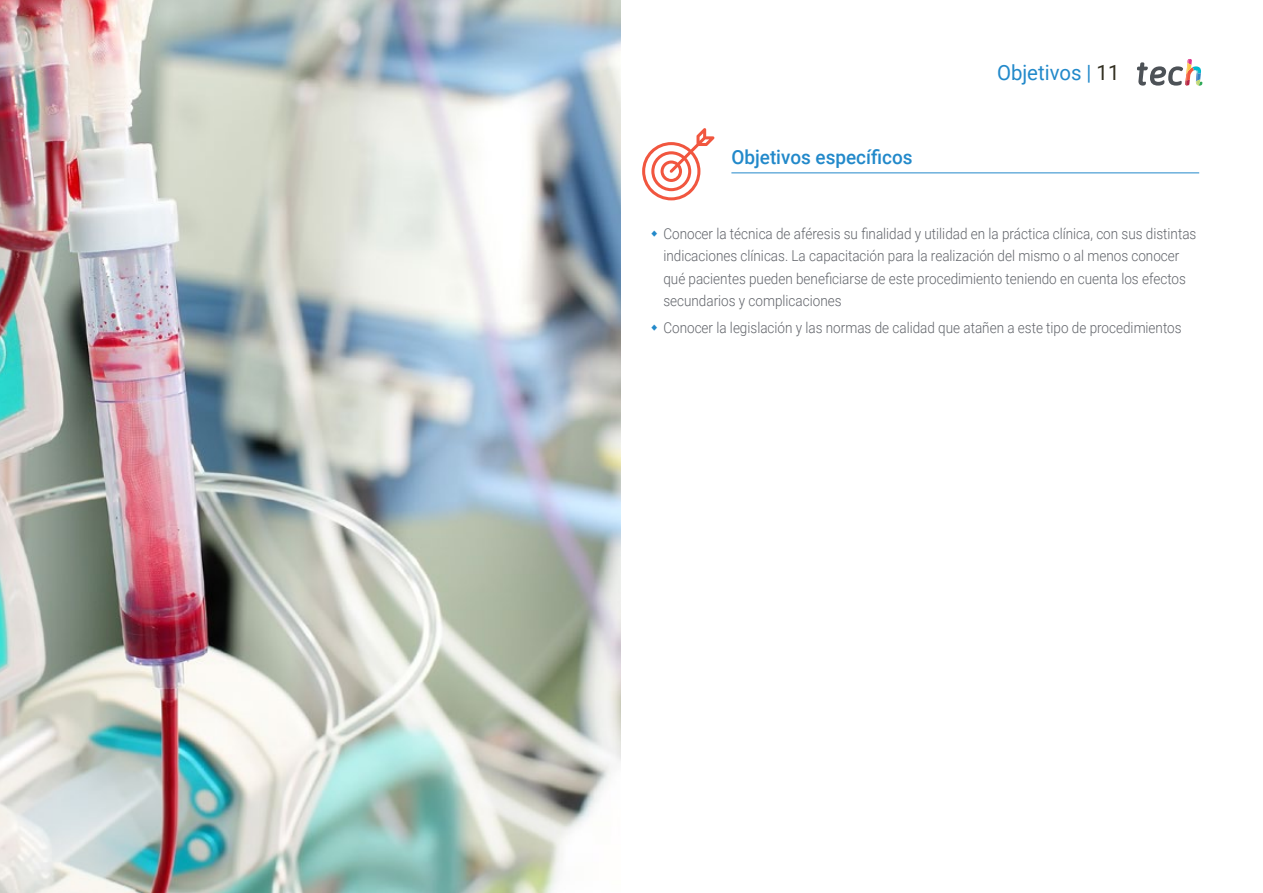
<style>
.page{position:relative;width:1263px;height:893px;background:#fff}
.page>*{position:absolute;margin:0;border:0;box-sizing:border-box;transform-origin:0 0}
.t1{font:21px "Roboto";color:#2289ca}
.t2{font:500 19.5px "Roboto";color:#2289ca}
.t3{font:300 15px/22.5px "Roboto";color:#61646a;scale:.9 1}
.s1{color:#312e20}
</style>
<div class="page">
<img style="left:0;top:0;width:621px;height:893px">
<svg style="left:1137px;top:59px;width:65px;height:27px"></svg>
<hr style="left:731px;top:172px;width:468px;height:1px;background:#2289ca">
<svg style="left:642px;top:128px;width:72px;height:72px"></svg>
<h2 class="t2" style="left:731px;top:144px;width:183px">Objetivos específicos</h2>
<h1 class="t1" style="left:997px;top:57px;width:124px">Objetivos | <span class="s1">11</span></h1>
<p class="t3" style="left:663px;top:221px;width:594px">Conocer la técnica de aféresis su finalidad y utilidad en la práctica clínica, con sus distintas indicaciones clínicas. La capacitación para la realización del mismo o al menos conocer qué pacientes pueden beneficiarse de este procedimiento teniendo en cuenta los efectos secundarios y complicaciones</p>
<p class="t3" style="left:663px;top:316px;width:577px">Conocer la legislación y las normas de calidad que atañen a este tipo de procedimientos</p>
</div>
